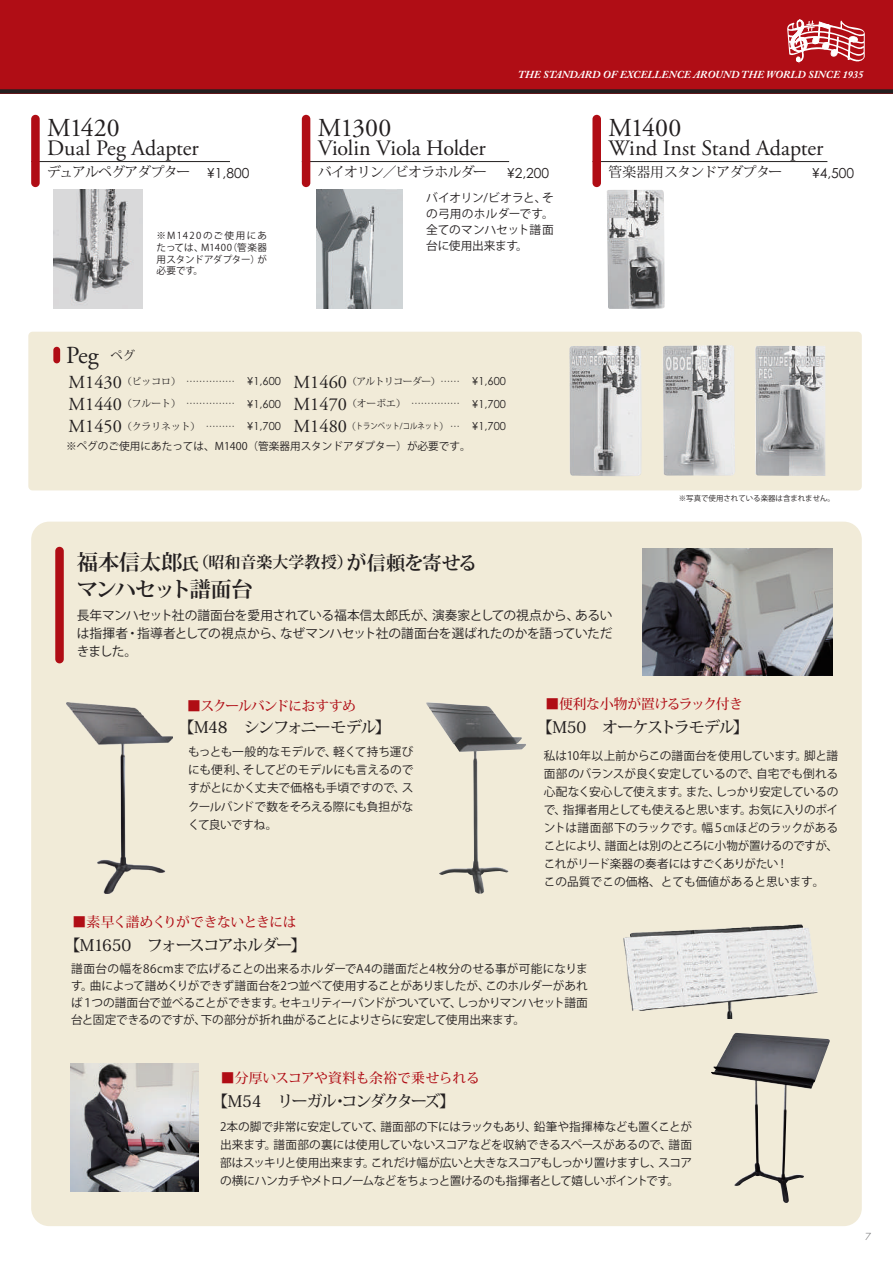
<style>
.page{position:relative;width:893px;height:1263px;background:#fff}
.page>*{position:absolute;margin:0;border:0;box-sizing:border-box;transform-origin:0 0}
.t1{font:25.8px "Adobe Garamond Pro";letter-spacing:-.02em;color:#231f20}
.t2{font:24.45px "Adobe Garamond Pro";color:#231f20}
.t3{font:22.05px "Adobe Garamond Pro";letter-spacing:-.005em;color:#231f20}
.t4{font:700 21.3px "Koz Min Pro";letter-spacing:-.09em;color:#231f20}
.t5{font:500 15.9px "Koz Min Pr 6 N";letter-spacing:-.085em;color:#231f20}
.t6{font:700 15.9px "Koz Min Pro";letter-spacing:.01em;color:#231f20}
.t7{font:500 15.9px "Koz Min Pr 6 N";letter-spacing:-.065em;color:#231f20}
.t8{font:500 15.9px "Koz Min Pr 6 N";letter-spacing:-.05em;color:#231f20}
.t9{font:13.8px "Koz Min Pr 6 N";letter-spacing:-.05em;color:#231f20}
.t10{font:500 13.8px "Koz Min Pr 6 N";letter-spacing:-.045em;color:#b00d15}
.t11{font:500 13.8px "Koz Min Pr 6 N";letter-spacing:-.01em;color:#b00d15}
.t12{font:500 13.8px "Koz Min Pr 6 N";letter-spacing:-.07em;color:#b00d15}
.t13{font:13.8px "Century Gothic Pro";color:#231f20}
.t14{font:12.75px/18.1px "Koz Go Pro";letter-spacing:-.02em;color:#231f20;text-align:justify}
.t15{font:11.7px/18px "Koz Go Pro";letter-spacing:-.025em;color:#231f20;text-align:justify}
.t16{font:italic 700 10.65px "Adobe Caslon Pro";color:#fff}
.t17{font:10.65px "Koz Go Pro";color:#231f20}
.t18{font:300 10.65px "Futura PT";color:#57585a}
.t19{font:9.75px "Koz Min Pr 6 N";color:#231f20}
.t20{font:9.75px "Koz Min Pr 6 N";letter-spacing:-.05em;color:#231f20}
.t21{font:9.6px/11.7px "Koz Go Pro";letter-spacing:.04em;color:#231f20;text-align:justify}
.t22{font:8.1px "Koz Go Pro";color:#231f20;scale:.9 1}
.t23{font:7.5px "Koz Go Pro";color:#231f20}
.s1{font-family:"Century Gothic Pro"}
.s2{font-family:"Koz Min Pr 6 N";font-size:12.3px}
.s3{font-family:"Adobe Garamond Pro";font-size:18.3px}
.s4{font-family:"Century Gothic Pro";font-size:11.1px}
.s5{font-family:"Koz Min Pr 6 N";font-size:9.75px}
.s6{font-size:21.3px}
.s7{font-size:16.95px}
.s8{font-size:20.25px}
.s9{font-size:19.2px}
</style>
<div class="page">
<div style="left:31px;top:522px;width:831px;height:704px;background:#f1ebd8;border-radius:18px"></div>
<div style="left:0;top:0;width:893px;height:94px;background:#b00d15"></div>
<div style="left:0;top:89px;width:893px;height:5px;background:#231f20"></div>
<svg style="left:787px;top:19px;width:79px;height:71px"></svg>
<img style="left:607px;top:190px;width:58px;height:119px">
<img style="left:53px;top:190px;width:90px;height:119px">
<hr style="left:31px;top:161px;width:199px;height:1px;background:#231f20">
<hr style="left:592px;top:161px;width:235px;height:1px;background:#231f20">
<div style="left:31px;top:115px;width:9px;height:72px;background:#b00d15;border-radius:4px"></div>
<div style="left:592px;top:115px;width:9px;height:72px;background:#b00d15;border-radius:4px"></div>
<img style="left:316px;top:190px;width:87px;height:119px">
<hr style="left:302px;top:161px;width:207px;height:1px;background:#231f20">
<div style="left:302px;top:115px;width:8px;height:72px;background:#b00d15;border-radius:4px"></div>
<div style="left:55px;top:547px;width:9px;height:116px;background:#b00d15;border-radius:4px"></div>
<div style="left:28px;top:332px;width:834px;height:158px;background:#f1ebd8;border-radius:4px"></div>
<img style="left:569px;top:345px;width:256px;height:131px">
<div style="left:53px;top:347px;width:7px;height:16px;background:#b00d15;border-radius:3px"></div>
<img style="left:426px;top:702px;width:100px;height:192px">
<img style="left:66px;top:702px;width:107px;height:192px">
<img style="left:642px;top:549px;width:191px;height:127px">
<img style="left:70px;top:1063px;width:129px;height:128px">
<img style="left:623px;top:924px;width:195px;height:94px">
<img style="left:711px;top:1033px;width:119px;height:170px">
<p class="t16" style="left:518px;top:68px;width:347px">THE STANDARD OF EXCELLENCE AROUND THE WORLD SINCE 1935</p>
<h1 class="t1" style="left:47px;top:113px;width:74px">M1420</h1>
<h3 class="t3" style="left:47px;top:135px;width:153px">Dual Peg Adapter</h3>
<h1 class="t1" style="left:608px;top:113px;width:74px">M1400</h1>
<h3 class="t3" style="left:608px;top:135px;width:216px">Wind Inst Stand Adapter</h3>
<h1 class="t1" style="left:318px;top:113px;width:75px">M1300</h1>
<h3 class="t3" style="left:318px;top:135px;width:170px">Violin Viola Holder</h3>
<p class="t9" style="left:318px;top:164px;width:171px">バイオリン／ビオラホルダー</p>
<p class="t13" style="left:507px;top:164px;width:44px">¥2,200</p>
<p class="t13" style="left:812px;top:164px;width:44px">¥4,500</p>
<p class="t9" style="left:47px;top:164px;width:204px">デュアルペグアダプター <span class="s1">¥1,800</span></p>
<p class="t9" style="left:608px;top:164px;width:175px">管楽器用スタンドアダプター</p>
<p class="t15" style="left:426px;top:190px;width:129px;line-height:15.9px">バイオリン/ビオラと、その弓用のホルダーです。全てのマンハセット譜面台に使用出来ます。</p>
<p class="t21" style="left:157px;top:230px;width:112px">※M1420のご使用にあたっては、M1400（管楽器用スタンドアダプター）が必要です。</p>
<h2 class="t2" style="left:66px;top:340px;width:71px">Peg <span class="s2">ペグ</span></h2>
<p class="t19" style="left:69px;top:376px;width:214px"><span class="s3">M1430</span>（ピッコロ） …………… <span class="s4">¥1,600</span></p>
<p class="t19" style="left:69px;top:398px;width:214px"><span class="s3">M1440</span>（フルート） …………… <span class="s4">¥1,600</span></p>
<p class="t19" style="left:69px;top:421px;width:214px"><span class="s3">M1450</span>（クラリネット） ……… <span class="s4">¥1,700</span></p>
<p class="t20" style="left:294px;top:376px;width:214px"><span class="s3">M1460</span>（アルトリコーダー）…… <span class="s4">¥1,600</span></p>
<p class="t19" style="left:294px;top:398px;width:214px"><span class="s3">M1470</span>（オーボエ） …………… <span class="s4">¥1,700</span></p>
<p class="t22" style="left:294px;top:421px;width:238px"><span class="s3">M1480</span><span class="s5">（</span>トランペット/コルネット<span class="s5">） …</span> <span class="s4">¥1,700</span></p>
<p class="t17" style="left:66px;top:439px;width:406px">※ペグのご使用にあたっては、M1400（管楽器用スタンドアダプター）が必要です。</p>
<h3 class="t6" style="left:77px;top:551px;width:402px"><span class="s6">福本信太郎</span><span class="s7">氏</span>（昭和音楽大学教授）<span class="s8">が</span><span class="s9">信頼を寄せる</span></h3>
<h3 class="t4" style="left:77px;top:574px;width:178px">マンハセット譜面台</h3>
<p class="t14" style="left:77px;top:607px;width:537px">長年マンハセット社の譜面台を愛用されている福本信太郎氏が、演奏家としての視点から、あるいは指揮者・指導者としての視点から、なぜマンハセット社の譜面台を選ばれたのかを語っていただきました。</p>
<p class="t23" style="left:679px;top:493px;width:158px">※写真で使用されている楽器は含まれません。</p>
<p class="t12" style="left:187px;top:698px;width:170px">■スクールバンドにおすすめ</p>
<h3 class="t7" style="left:179px;top:718px;width:214px">【M48　シンフォニーモデル】</h3>
<p class="t15" style="left:188px;top:743px;width:227px">もっとも一般的なモデルで、軽くて持ち運びにも便利、そしてどのモデルにも言えるのですがとにかく丈夫で価格も手頃ですので、スクールバンドで数をそろえる際にも負担がなくて良いですね。</p>
<p class="t10" style="left:545px;top:696px;width:199px">■便利な小物が置けるラック付き</p>
<h3 class="t8" style="left:537px;top:718px;width:214px">【M50　オーケストラモデル】</h3>
<p class="t15" style="left:544px;top:747px;width:296px;text-align:left">私は10年以上前からこの譜面台を使用しています。脚と譜面部のバランスが良く安定しているので、自宅でも倒れる心配なく安心して使えます。また、しっかり安定しているので、指揮者用としても使えると思います。お気に入りのポイントは譜面部下のラックです。幅５㎝ほどのラックがあることにより、譜面とは別のところに小物が置けるのですが、これがリード楽器の奏者にはすごくありがたい！<br>この品質でこの価格、とても価値があると思います。</p>
<p class="t10" style="left:72px;top:914px;width:226px">■素早く譜めくりができないときには</p>
<h3 class="t5" style="left:72px;top:936px;width:236px">【M1650　フォースコアホルダー】</h3>
<p class="t15" style="left:71px;top:960px;width:518px;line-height:17px">譜面台の幅を86cmまで広げることの出来るホルダーでA4の譜面だと4枚分のせる事が可能になります。曲によって譜めくりができず譜面台を2つ並べて使用することがありましたが、このホルダーがあれば１つの譜面台で並べることができます。セキュリティーバンドがついていて、しっかりマンハセット譜面台と固定できるのですが、下の部分が折れ曲がることによりさらに安定して使用出来ます。</p>
<p class="t11" style="left:221px;top:1070px;width:261px">■分厚いスコアや資料も余裕で乗せられる</p>
<h3 class="t5" style="left:212px;top:1092px;width:244px">【M54　リーガル･コンダクターズ】</h3>
<p class="t15" style="left:220px;top:1118px;width:473px">2本の脚で非常に安定していて、譜面部の下にはラックもあり、鉛筆や指揮棒なども置くことが出来ます。譜面部の裏には使用していないスコアなどを収納できるスペースがあるので、譜面部はスッキリと使用出来ます。これだけ幅が広いと大きなスコアもしっかり置けますし、スコアの横にハンカチやメトロノームなどをちょっと置けるのも指揮者として嬉しいポイントです。</p>
<p class="t18" style="left:865px;top:1230px;width:7px">7</p>
</div>
